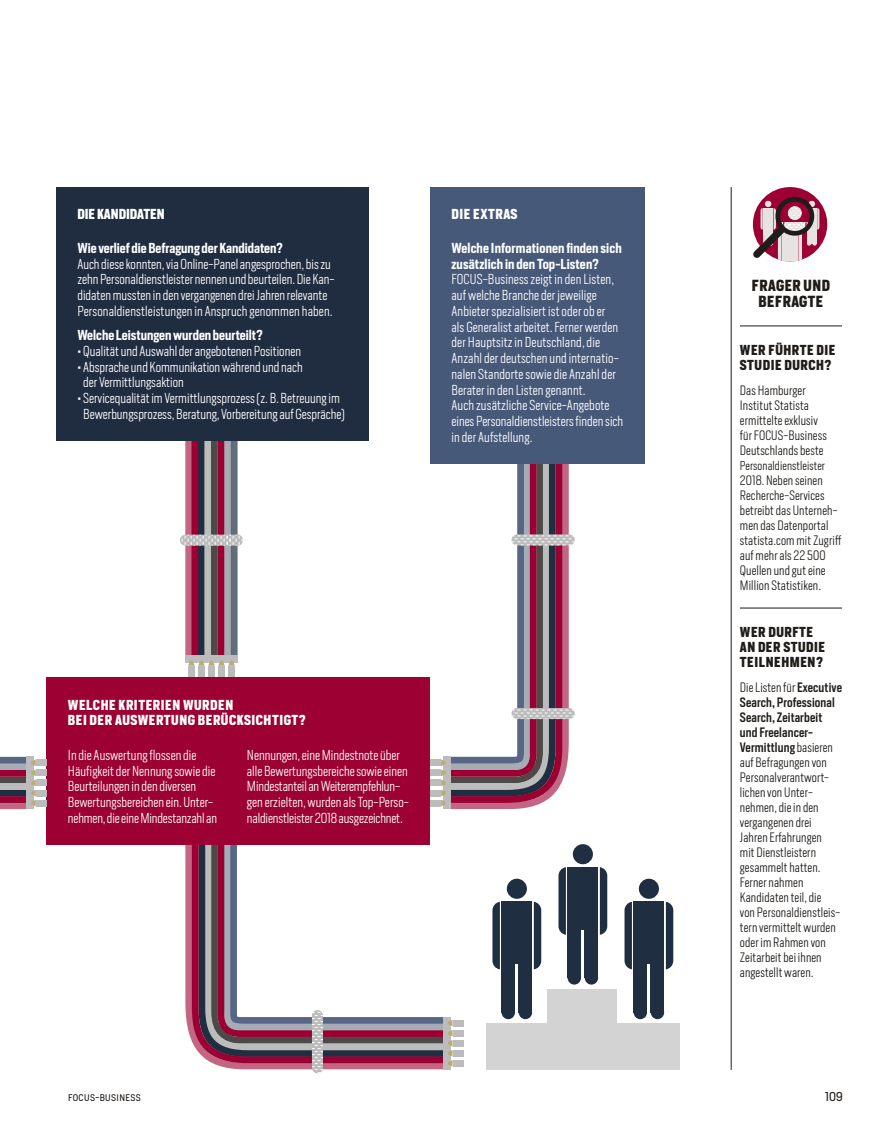
<style>
.page{position:relative;width:893px;height:1136px;background:#fff}
.page>*{position:absolute;margin:0;border:0;box-sizing:border-box;transform-origin:0 0}
.t1{font:700 15px/16.5px "Heron Sans Cond";letter-spacing:.03em;color:#1f1c19;text-align:center}
.t2{font:300 13.5px/15.8px "Heron Sans Cond";color:#fff}
.t3{font:700 13.5px/15px "Heron Sans Cond";letter-spacing:.04em;color:#fff}
.t4{font:700 13.5px/15px "Heron Sans Cond";letter-spacing:.04em;color:#1f1c19}
.t5{font:600 13.5px "Heron Sans Cond";color:#fff}
.t6{font:700 13.5px "Heron Sans Cond";color:#fff}
.t7{font:300 12.75px/15px "Heron Sans Cond";letter-spacing:.01em;color:#1f1c19}
.t8{font:300 12px "Heron Sans Cond";letter-spacing:.01em;color:#1f1c19}
.t9{font:12px "Heron Sans";color:#1f1c19}
.t10{font:9px "Heron Sans";letter-spacing:.04em;color:#1f1c19}
.s1{font-weight:600}
.s2{font-family:"Heron Sans";font-weight:600}
.s3{font-weight:500}
</style>
<div class="page">
<hr style="left:731px;top:187px;width:1px;height:882px;background:#1f1c19">
<div style="left:753px;top:187px;width:74px;height:74px;background:#9d0032;border-radius:50%"></div>
<svg style="left:753px;top:196px;width:67px;height:65px"></svg>
<div style="left:228px;top:665px;width:7px;height:12px;background:#bdbcbd"></div>
<div style="left:218px;top:665px;width:7px;height:12px;background:#bdbcbd"></div>
<div style="left:208px;top:665px;width:7px;height:12px;background:#bdbcbd"></div>
<div style="left:198px;top:665px;width:7px;height:12px;background:#bdbcbd"></div>
<div style="left:188px;top:665px;width:7px;height:12px;background:#bdbcbd"></div>
<svg style="left:180px;top:440px;width:65px;height:225px"></svg>
<div style="left:443px;top:756px;width:7px;height:53px;background:#bdbcbd"></div>
<div style="left:430px;top:759px;width:11px;height:7px;background:#bdbcbd"></div>
<div style="left:430px;top:769px;width:11px;height:7px;background:#bdbcbd"></div>
<div style="left:430px;top:779px;width:11px;height:7px;background:#bdbcbd"></div>
<div style="left:430px;top:789px;width:11px;height:7px;background:#bdbcbd"></div>
<div style="left:430px;top:799px;width:11px;height:7px;background:#bdbcbd"></div>
<svg style="left:441px;top:463px;width:134px;height:343px"></svg>
<svg style="left:185px;top:844px;width:45px;height:225px;fill:#c26683"></svg>
<svg style="left:192px;top:844px;width:38px;height:218px;background:#7a4f62"></svg>
<svg style="left:218px;top:844px;width:12px;height:192px"></svg>
<svg style="left:224px;top:844px;width:6px;height:186px"></svg>
<div style="left:453px;top:1019px;width:10px;height:7px;background:#bdbcbd"></div>
<div style="left:453px;top:1029px;width:10px;height:7px;background:#bdbcbd"></div>
<div style="left:453px;top:1039px;width:10px;height:7px;background:#bdbcbd"></div>
<div style="left:453px;top:1049px;width:10px;height:7px;background:#bdbcbd"></div>
<div style="left:453px;top:1059px;width:10px;height:7px;background:#bdbcbd"></div>
<svg style="left:230px;top:844px;width:223px;height:228px"></svg>
<svg style="left:558px;top:867px;width:8px;height:67px"></svg>
<svg style="left:600px;top:867px;width:7px;height:67px"></svg>
<div style="left:568px;top:867px;width:30px;height:62px;background:#202e41"></div>
<div style="left:568px;top:919px;width:13px;height:58px;background:#202e41"></div>
<div style="left:568px;top:971px;width:13px;height:13px;background:#202e41;border-radius:50%"></div>
<div style="left:585px;top:919px;width:13px;height:58px;background:#202e41"></div>
<div style="left:585px;top:971px;width:13px;height:13px;background:#202e41;border-radius:50%"></div>
<div style="left:573px;top:844px;width:20px;height:20px;background:#202e41;border-radius:50%"></div>
<svg style="left:492px;top:901px;width:8px;height:68px"></svg>
<svg style="left:534px;top:901px;width:7px;height:68px"></svg>
<div style="left:502px;top:901px;width:30px;height:62px;background:#202e41"></div>
<div style="left:502px;top:954px;width:13px;height:58px;background:#202e41"></div>
<div style="left:502px;top:1005px;width:13px;height:14px;background:#202e41;border-radius:50%"></div>
<div style="left:519px;top:954px;width:13px;height:58px;background:#202e41"></div>
<div style="left:519px;top:1005px;width:13px;height:14px;background:#202e41;border-radius:50%"></div>
<div style="left:507px;top:878px;width:20px;height:20px;background:#202e41;border-radius:50%"></div>
<svg style="left:624px;top:901px;width:8px;height:68px"></svg>
<svg style="left:666px;top:901px;width:7px;height:68px"></svg>
<div style="left:634px;top:901px;width:30px;height:62px;background:#202e41"></div>
<div style="left:634px;top:954px;width:13px;height:58px;background:#202e41"></div>
<div style="left:634px;top:1005px;width:13px;height:14px;background:#202e41;border-radius:50%"></div>
<div style="left:651px;top:954px;width:13px;height:58px;background:#202e41"></div>
<div style="left:651px;top:1005px;width:13px;height:14px;background:#202e41;border-radius:50%"></div>
<div style="left:639px;top:878px;width:20px;height:20px;background:#202e41;border-radius:50%"></div>
<div style="left:486px;top:1023px;width:70px;height:46px;background:#d3d3d3"></div>
<div style="left:610px;top:1023px;width:70px;height:46px;background:#d3d3d3"></div>
<div style="left:548px;top:989px;width:69px;height:80px;background:#d3d3d3"></div>
<hr style="left:740px;top:607px;width:102px;height:1px;background:#1f1c19">
<hr style="left:740px;top:325px;width:102px;height:1px;background:#1f1c19">
<div style="left:47px;top:727px;width:383px;height:117px;background:#9d0032"></div>
<div style="left:56px;top:187px;width:313px;height:253px;background:#202d41"></div>
<div style="left:430px;top:187px;width:214px;height:276px;background:#475978"></div>
<div style="left:47px;top:677px;width:383px;height:69px;background:#9d0032"></div>
<div style="left:36px;top:759px;width:11px;height:7px;background:#bdbcbd"></div>
<div style="left:36px;top:769px;width:11px;height:7px;background:#bdbcbd"></div>
<div style="left:36px;top:779px;width:11px;height:7px;background:#bdbcbd"></div>
<div style="left:36px;top:789px;width:11px;height:7px;background:#bdbcbd"></div>
<div style="left:36px;top:799px;width:11px;height:7px;background:#bdbcbd"></div>
<svg style="left:0;top:756px;width:36px;height:53px;background:#977583"></svg>
<p class="t6" style="left:77px;top:205px;width:89px">DIE KANDIDATEN</p>
<p class="t2" style="left:77px;top:240px;width:259px"><span class="s1">Wie verlief die Befragung der Kandidaten?<br></span>Auch diese konnten, via Online-Panel angesprochen, bis zu zehn Personaldienstleister nennen und beurteilen. Die Kan&shy;didaten mussten in den vergangenen drei Jahren relevante Personaldienstleistungen in Anspruch genommen haben.</p>
<p class="t5" style="left:77px;top:326px;width:187px">Welche Leistungen wurden beurteilt?</p>
<p class="t2" style="left:77px;top:343px;width:225px"><span class="s2">·</span> Qualität und Auswahl der angebotenen Positionen</p>
<p class="t2" style="left:77px;top:358px;width:227px"><span class="s2">·</span> Absprache und Kommunikation während und nach</p>
<p class="t2" style="left:83px;top:374px;width:102px">der Vermittlungsaktion</p>
<p class="t2" style="left:77px;top:390px;width:264px"><span class="s2">·</span> Servicequalität im Vermittlungsprozess (z. B. Betreuung im</p>
<p class="t2" style="left:83px;top:406px;width:263px">Bewerbungsprozess, Beratung, Vorbereitung auf Gespräche)</p>
<p class="t3" style="left:451px;top:207px;width:68px">DIE EXTRAS</p>
<p class="t2" style="left:451px;top:240px;width:173px"><span class="s1">Welche Informationen finden sich zusätzlich in den Top-Listen?<br></span>FOCUS-Business zeigt in den Listen, auf welche Branche der jeweilige Anbieter spezialisiert ist oder ob er<br>als Generalist arbeitet. Ferner werden der Hauptsitz in Deutschland, die Anzahl der deutschen und internatio&shy;nalen Standorte sowie die Anzahl der Berater in den Listen genannt.<br>Auch zusätzliche Service-Angebote eines Personaldienstleisters finden sich in der Aufstellung.</p>
<p class="t3" style="left:68px;top:697px;width:239px">WELCHE KRITERIEN WURDEN<br>BEI DER AUSWERTUNG BERÜCKSICHTIGT?</p>
<p class="t2" style="left:68px;top:746px;width:151px">In die Auswertung flossen die<br>Häufigkeit der Nennung sowie die<br>Beurteilungen in den diversen<br>Bewertungsbereichen ein. Unter&shy;nehmen, die eine Mindestanzahl an</p>
<p class="t2" style="left:247px;top:746px;width:163px">Nennungen, eine Mindestnote über alle Bewertungsbereiche sowie einen Mindestanteil an Weiterempfehlun&shy;gen erzielten, wurden als Top-Perso&shy;naldienstleister 2018 ausgezeichnet.</p>
<p class="t1" style="left:752px;top:277px;width:79px">FRAGER UND<br>BEFRAGTE</p>
<p class="t4" style="left:740px;top:343px;width:97px">WER FÜHRTE DIE<br>STUDIE DURCH?</p>
<p class="t7" style="left:740px;top:382px;width:88px">Das Hamburger<br>Institut Statista ermittelte exklusiv für FOCUS-Business<br>Deutschlands beste</p>
<p class="t8" style="left:740px;top:457px;width:87px">Personaldienstleister</p>
<p class="t7" style="left:740px;top:472px;width:103px">2018. Neben seinen<br>Recherche-Services betreibt das Unterneh&shy;men das Datenportal statista.com mit Zugriff auf mehr als 22 500<br>Quellen und gut eine<br>Million Statistiken.</p>
<p class="t4" style="left:740px;top:624px;width:87px">WER DURFTE<br>AN DER STUDIE<br>TEILNEHMEN?</p>
<p class="t7" style="left:740px;top:679px;width:104px">Die Listen für <span class="s3">Executive<br>Search, Professional<br>Search, Zeitarbeit und Freelancer-<br>Vermittlung</span> basieren auf Befragungen von<br>Personalverantwort&shy;lichen von Unter&shy;nehmen, die in den vergangenen drei<br>Jahren Erfahrungen<br>mit Dienstleistern gesammelt hatten.<br>Ferner nahmen<br>Kandidaten teil, die<br>von Personaldienstleis&shy;tern vermittelt wurden oder im Rahmen von<br>Zeitarbeit bei ihnen angestellt waren.</p>
<p class="t10" style="left:68px;top:1091px;width:74px">FOCUS-BUSINESS</p>
<p class="t9" style="left:825px;top:1088px;width:19px">109</p>
</div>
